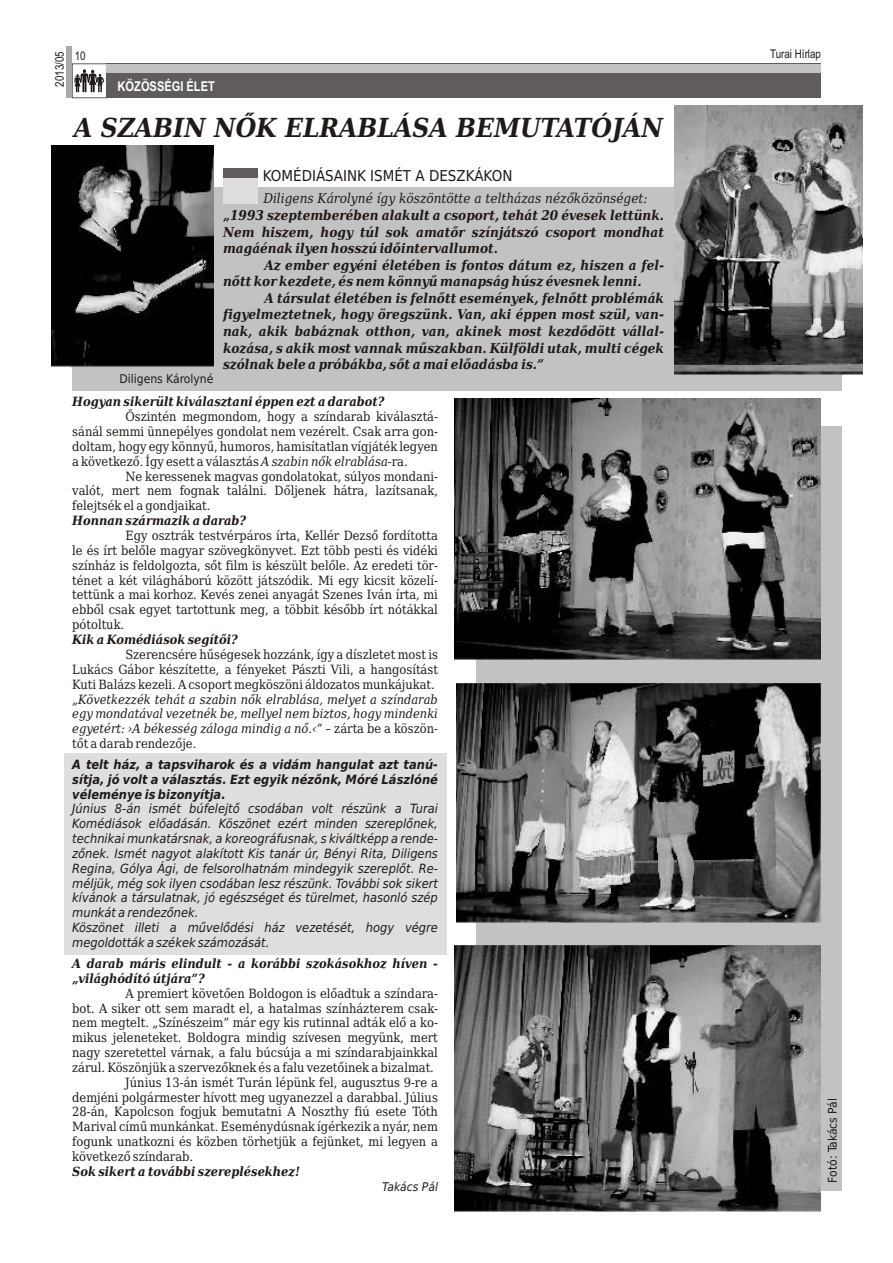
<style>
.page{position:relative;width:893px;height:1263px;background:#fff}
.page>*{position:absolute;margin:0;border:0;box-sizing:border-box;transform-origin:0 0}
.t1{font:italic 700 26.25px "DejaVu Serif Condensed";color:#1f1a17}
.t2{font:15px "DejaVu Sans Condensed";color:#1f1a17}
.t3{font:italic 700 13.5px/16.5px "DejaVu Serif Condensed";color:#1f1a17;text-align:justify}
.t4{font:italic 13.5px "DejaVu Serif Condensed";color:#1f1a17}
.t5{font:700 13.5px "Arial Narrow";color:#fff}
.t6{font:12.75px/14.9px "DejaVu Serif Condensed";color:#1f1a17;text-align:justify}
.t7{font:italic 12.75px/14.9px "DejaVu Sans Condensed";color:#1f1a17}
.t8{font:italic 700 12.75px/15px "DejaVu Serif Condensed";color:#1f1a17}
.t9{font:italic 12.75px/14.9px "DejaVu Serif Condensed";color:#1f1a17;text-align:justify}
.t10{font:italic 700 12.75px/14.9px "DejaVu Sans Condensed";color:#1f1a17;text-align:justify}
.t11{font:12px "DejaVu Sans Condensed";color:#1f1a17}
.t12{font:12px "Arial Narrow";color:#1f1a17}
.t13{font:italic 12px "DejaVu Sans Condensed";color:#1f1a17}
.s1{font-style:italic}
.s2{font-style:normal}
</style>
<div class="page">
<div style="left:476px;top:426px;width:366px;height:765px;background:#c2c2c2"></div>
<div style="left:64px;top:754px;width:382px;height:201px;background:#dedede"></div>
<div style="left:72px;top:187px;width:770px;height:204px;background:#c2c2c2"></div>
<div style="left:106px;top:64px;width:715px;height:34px;background:#615c5c"></div>
<div style="left:72px;top:63px;width:35px;height:35px;border:1px solid #615c5c"></div>
<div style="left:106px;top:64px;width:715px;height:8px;background:#c2c2c2"></div>
<div style="left:66px;top:47px;width:6px;height:51px;background:#aba8a8"></div>
<img style="left:51px;top:145px;width:163px;height:223px">
<img style="left:454px;top:945px;width:367px;height:267px">
<img style="left:456px;top:683px;width:365px;height:240px">
<img style="left:454px;top:399px;width:367px;height:261px">
<img style="left:675px;top:105px;width:187px;height:270px">
<div style="left:223px;top:169px;width:34px;height:35px;background:#dedede"></div>
<div style="left:223px;top:169px;width:34px;height:9px;background:#615c5c"></div>
<svg style="left:74px;top:69px;width:30px;height:23px"></svg>
<p class="t12" style="left:55px;top:87px;width:37px;rotate:-90deg">2013/05</p>
<p class="t12" style="left:770px;top:49px;width:53px">Turai Hírlap</p>
<p class="t12" style="left:75px;top:51px;width:12px">10</p>
<p class="t5" style="left:118px;top:82px;width:99px">KÖZÖSSÉGI ÉLET</p>
<h1 class="t1" style="left:74px;top:117px;width:590px">A SZABIN NŐK ELRABLÁSA BEMUTATÓJÁN</h1>
<p class="t11" style="left:120px;top:374px;width:95px">Diligens Károlyné</p>
<p class="t2" style="left:263px;top:170px;width:251px">KOMÉDIÁSAINK ISMÉT A DESZKÁKON</p>
<p class="t4" style="left:263px;top:193px;width:386px">Diligens Károlyné így köszöntötte a teltházas nézőközönséget:</p>
<p class="t3" style="left:223px;top:208px;width:442px">„1993 szeptemberében alakult a csoport, tehát 20 évesek lettünk.<br>Nem hiszem, hogy túl sok amatőr színjátszó csoport mondhat magáénak ilyen hosszú időintervallumot.</p>
<p class="t3" style="left:223px;top:258px;width:442px;text-indent:41px">Az ember egyéni életében is fontos dátum ez, hiszen a fel&shy;nőtt kor kezdete, és nem könnyű manapság húsz évesnek lenni.</p>
<p class="t3" style="left:223px;top:291px;width:442px;text-indent:41px">A társulat életében is felnőtt események, felnőtt problémák figyelmeztetnek, hogy öregszünk. Van, aki éppen most szül, van&shy;nak, akik babáznak otthon, van, akinek most kezdődött vállal&shy;kozása, s akik most vannak műszakban. Külföldi utak, multi cégek szólnak bele a próbákba, sőt a mai előadásba is.”</p>
<p class="t8" style="left:72px;top:396px;width:314px">Hogyan sikerült kiválasztani éppen ezt a darabot?</p>
<p class="t6" style="left:125px;top:410px;width:314px">Őszintén megmondom, hogy a színdarab kiválasztá-</p>
<p class="t6" style="left:72px;top:425px;width:367px">sánál semmi ünnepélyes gondolat nem vezérelt. Csak arra gon-</p>
<p class="t6" style="left:72px;top:440px;width:367px">doltam, hogy egy könnyű, humoros, hamisítatlan vígjáték legyen</p>
<p class="t6" style="left:72px;top:455px;width:337px">a következő. Így esett a választás <span class="s1">A szabin nők elrablása-</span>ra.</p>
<p class="t6" style="left:125px;top:470px;width:314px">Ne keressenek magvas gondolatokat, súlyos mondani-</p>
<p class="t6" style="left:72px;top:485px;width:367px">valót, mert nem fognak találni. Dőljenek hátra, lazítsanak,</p>
<p class="t6" style="left:72px;top:499px;width:140px">felejtsék el a gondjaikat.</p>
<p class="t8" style="left:72px;top:514px;width:176px">Honnan származik a darab?</p>
<p class="t6" style="left:72px;top:529px;width:367px;text-indent:53px">Egy osztrák testvérpáros írta, Kellér Dezső fordította le és írt belőle magyar szövegkönyvet. Ezt több pesti és vidéki színház is feldolgozta, sőt film is készült belőle. Az eredeti tör&shy;ténet a két világháború között játszódik. Mi egy kicsit közelí&shy;tettünk a mai korhoz. Kevés zenei anyagát Szenes Iván írta, mi ebből csak egyet tartottunk meg, a többit később írt nótákkal pótoltuk.</p>
<p class="t8" style="left:72px;top:633px;width:167px">Kik a Komédiások segítői?</p>
<p class="t6" style="left:72px;top:648px;width:367px;text-indent:53px">Szerencsére hűségesek hozzánk, így a díszletet most is Lukács Gábor készítette, a fényeket Pászti Vili, a hangosítást Kuti Balázs kezeli. A csoport megköszöni áldozatos munkájukat.</p>
<p class="t9" style="left:72px;top:693px;width:367px">„Következzék tehát a szabin nők elrablása, melyet a színdarab egy mondatával vezetnék be, mellyel nem biztos, hogy mindenki egyetért: ›A békesség záloga mindig a nő.‹” <span class="s2">– zárta be a köszön&shy;tőt a darab rendezője.</span></p>
<p class="t10" style="left:72px;top:758px;width:367px">A telt ház, a tapsviharok és a vidám hangulat azt tanú&shy;sítja, jó volt a választás. Ezt egyik nézőnk, Móré Lászlóné véleménye is bizonyítja.</p>
<p class="t7" style="left:72px;top:803px;width:367px">Június 8-án ismét búfelejtő csodában volt részünk a Turai Komédiások előadásán. Köszönet ezért minden szereplőnek, technikai munkatársnak, a koreográfusnak, s kiváltképp a rende&shy;zőnek. Ismét nagyot alakított Kis tanár úr, Bényi Rita, Diligens Regina, Gólya Ági, de felsorolhatnám mindegyik szereplőt. Re&shy;méljük, még sok ilyen csodában lesz részünk. További sok sikert kívánok a társulatnak, jó egészséget és türelmet, hasonló szép munkát a rendezőnek.<br>Köszönet illeti a művelődési ház vezetését, hogy végre megoldották a székek számozását.</p>
<p class="t8" style="left:72px;top:957px;width:367px">A darab máris elindult - a korábbi szokásokhoz híven - „világhódító útjára”?</p>
<p class="t6" style="left:125px;top:987px;width:314px">A premiert követően Boldogon is előadtuk a színdara-</p>
<p class="t6" style="left:72px;top:1002px;width:367px">bot. A siker ott sem maradt el, a hatalmas színházterem csak-</p>
<p class="t6" style="left:72px;top:1017px;width:367px">nem megtelt. „Színészeim” már egy kis rutinnal adták elő a ko-</p>
<p class="t6" style="left:72px;top:1031px;width:367px">mikus jeleneteket. Boldogra mindig szívesen megyünk, mert</p>
<p class="t6" style="left:72px;top:1046px;width:367px">nagy szeretettel várnak, a falu búcsúja a mi színdarabjainkkal</p>
<p class="t6" style="left:72px;top:1061px;width:363px">zárul. Köszönjük a szervezőknek és a falu vezetőinek a bizalmat.</p>
<p class="t6" style="left:125px;top:1076px;width:314px">Június 13-án ismét Turán lépünk fel, augusztus 9-re a</p>
<p class="t6" style="left:72px;top:1091px;width:367px">demjéni polgármester hívott meg ugyanezzel a darabbal. Július</p>
<p class="t6" style="left:72px;top:1106px;width:367px">28-án, Kapolcson fogjuk bemutatni A Noszthy fiú esete Tóth</p>
<p class="t6" style="left:72px;top:1120px;width:367px">Marival című munkánkat. Eseménydúsnak ígérkezik a nyár, nem</p>
<p class="t6" style="left:72px;top:1135px;width:367px">fogunk unatkozni és közben törhetjük a fejünket, mi legyen a</p>
<p class="t6" style="left:72px;top:1150px;width:123px">következő színdarab.</p>
<p class="t8" style="left:72px;top:1165px;width:229px">Sok sikert a további szereplésekhez!</p>
<p class="t13" style="left:382px;top:1181px;width:57px">Takács Pál</p>
<p class="t11" style="left:828px;top:1183px;width:86px;rotate:-90deg">Fotó: Takács Pál</p>
</div>
